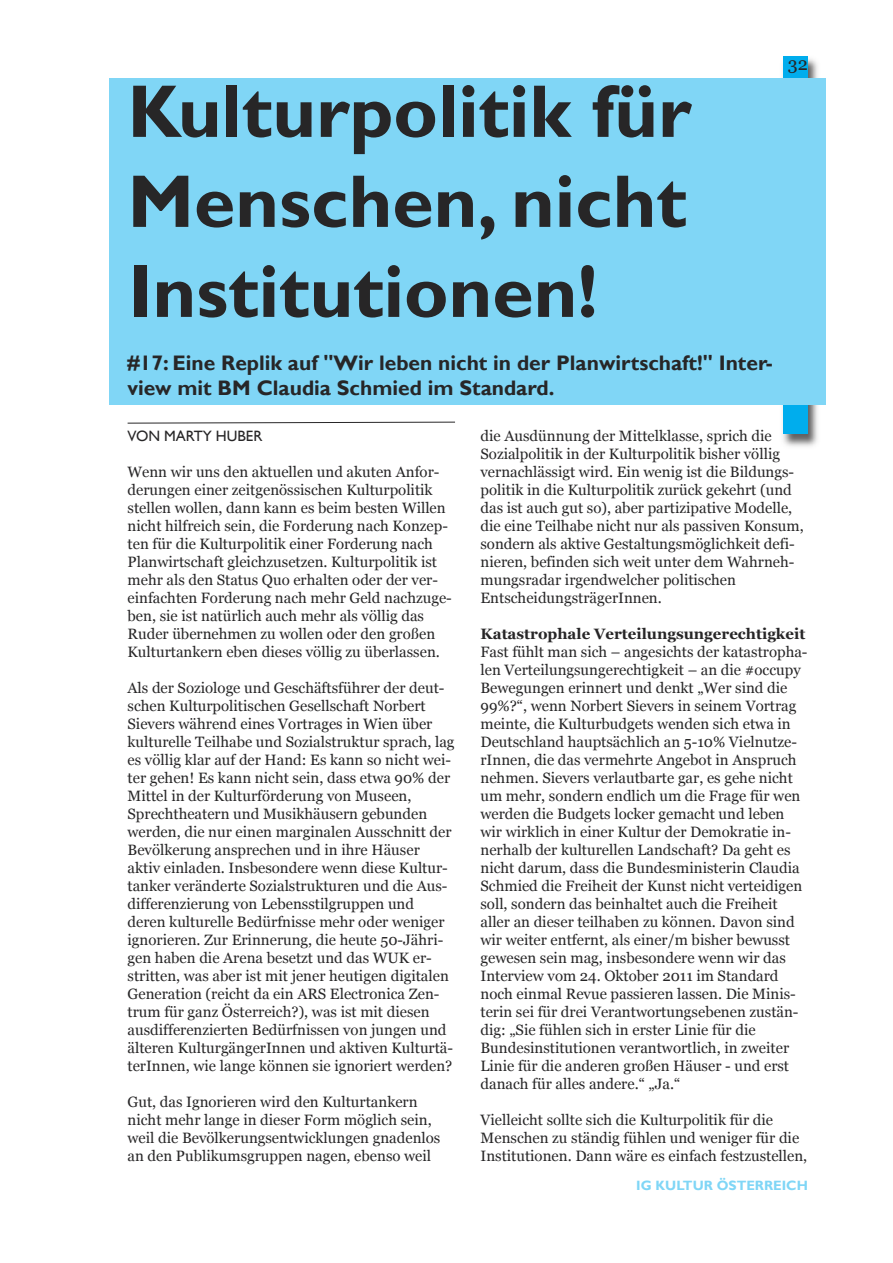
<style>
.page{position:relative;width:893px;height:1263px;background:#fff}
.page>*{position:absolute;margin:0;border:0;box-sizing:border-box;transform-origin:0 0}
.t1{font:700 75px/90px "Gill Sans";color:#272627;text-align:justify}
.t2{font:700 21px/25.2px "Gill Sans";color:#272627}
.t3{font:18px "Georgia";color:#272627}
.t4{font:15px/18px "Georgia";color:#272627}
.t5{font:700 15px "Georgia";color:#272627}
.t6{font:15px "Gill Sans";color:#272627}
.t7{font:700 13.5px "Gill Sans";color:#80d6f6}
</style>
<div class="page">
<img style="left:778px;top:58px;width:45px;height:389px">
<div style="left:783px;top:56px;width:25px;height:377px;background:#00aded"></div>
<div style="left:110px;top:79px;width:716px;height:326px;background:#80d6f6"></div>
<svg style="left:127px;top:422px;width:328px;height:1px"></svg>
<h1 class="t1" style="left:128px;top:66px;width:565px">Kulturpolitik für Menschen, nicht Institutionen!</h1>
<h2 class="t2" style="left:128px;top:350px;width:647px">#17: Eine Replik auf "Wir leben nicht in der Planwirtschaft!" Inter&shy;view mit BM Claudia Schmied im Standard.</h2>
<p class="t3" style="left:788px;top:54px;width:21px">32</p>
<p class="t6" style="left:128px;top:427px;width:136px">VON MARTY HUBER</p>
<p class="t4" style="left:128px;top:463px;width:326px">Wenn wir uns den aktuellen und akuten Anfor&shy;derungen einer zeitgenössischen Kulturpolitik stellen wollen, dann kann es beim besten Willen nicht hilfreich sein, die Forderung nach Konzep&shy;ten für die Kulturpolitik einer Forderung nach Planwirtschaft gleichzusetzen. Kulturpolitik ist mehr als den Status Quo erhalten oder der ver&shy;einfachten Forderung nach mehr Geld nachzuge&shy;ben, sie ist natürlich auch mehr als völlig das Ruder übernehmen zu wollen oder den großen Kulturtankern eben dieses völlig zu überlassen.</p>
<p class="t4" style="left:128px;top:679px;width:328px">Als der Soziologe und Geschäftsführer der deut&shy;schen Kulturpolitischen Gesellschaft Norbert Sievers während eines Vortrages in Wien über kulturelle Teilhabe und Sozialstruktur sprach, lag es völlig klar auf der Hand: Es kann so nicht wei&shy;ter gehen! Es kann nicht sein, dass etwa 90% der Mittel in der Kulturförderung von Museen, Sprechtheatern und Musikhäusern gebunden werden, die nur einen marginalen Ausschnitt der Bevölkerung ansprechen und in ihre Häuser aktiv einladen. Insbesondere wenn diese Kultur&shy;tanker veränderte Sozialstrukturen und die Aus&shy;differenzierung von Lebensstilgruppen und deren kulturelle Bedürfnisse mehr oder weniger ignorieren. Zur Erinnerung, die heute 50-Jähri&shy;gen haben die Arena besetzt und das WUK er&shy;stritten, was aber ist mit jener heutigen digitalen Generation (reicht da ein ARS Electronica Zen&shy;trum für ganz Österreich?), was ist mit diesen ausdifferenzierten Bedürfnissen von jungen und älteren KulturgängerInnen und aktiven Kulturtä&shy;terInnen, wie lange können sie ignoriert werden?</p>
<p class="t4" style="left:128px;top:1093px;width:314px">Gut, das Ignorieren wird den Kulturtankern nicht mehr lange in dieser Form möglich sein, weil die Bevölkerungsentwicklungen gnadenlos an den Publikumsgruppen nagen, ebenso weil</p>
<p class="t4" style="left:480px;top:427px;width:325px">die Ausdünnung der Mittelklasse, sprich die Sozialpolitik in der Kulturpolitik bisher völlig vernachlässigt wird. Ein wenig ist die Bildungs&shy;politik in die Kulturpolitik zurück gekehrt (und das ist auch gut so), aber partizipative Modelle, die eine Teilhabe nicht nur als passiven Konsum, sondern als aktive Gestaltungsmöglichkeit defi&shy;nieren, befinden sich weit unter dem Wahrneh&shy;mungsradar irgendwelcher politischen EntscheidungsträgerInnen.</p>
<p class="t5" style="left:480px;top:625px;width:326px">Katastrophale Verteilungsungerechtigkeit</p>
<p class="t4" style="left:480px;top:643px;width:329px">Fast fühlt man sich – angesichts der katastropha&shy;len Verteilungsungerechtigkeit – an die #occupy Bewegungen erinnert und denkt „Wer sind die 99%?“, wenn Norbert Sievers in seinem Vortrag meinte, die Kulturbudgets wenden sich etwa in Deutschland hauptsächlich an 5-10% Vielnutze&shy;rInnen, die das vermehrte Angebot in Anspruch nehmen. Sievers verlautbarte gar, es gehe nicht um mehr, sondern endlich um die Frage für wen werden die Budgets locker gemacht und leben wir wirklich in einer Kultur der Demokratie in&shy;nerhalb der kulturellen Landschaft? Da geht es nicht darum, dass die Bundesministerin Claudia Schmied die Freiheit der Kunst nicht verteidigen soll, sondern das beinhaltet auch die Freiheit aller an dieser teilhaben zu können. Davon sind wir weiter entfernt, als einer/m bisher bewusst gewesen sein mag, insbesondere wenn wir das Interview vom 24. Oktober 2011 im Standard noch einmal Revue passieren lassen. Die Minis&shy;terin sei für drei Verantwortungsebenen zustän&shy;dig: „Sie fühlen sich in erster Linie für die Bundesinstitutionen verantwortlich, in zweiter Linie für die anderen großen Häuser - und erst danach für alles andere.“ „Ja.“</p>
<p class="t4" style="left:480px;top:1111px;width:328px">Vielleicht sollte sich die Kulturpolitik für die<br>Menschen zu ständig fühlen und weniger für die<br>Institutionen. Dann wäre es einfach festzustellen,</p>
<p class="t7" style="left:636px;top:1177px;width:173px">IG KULTUR ÖSTERREICH</p>
</div>
